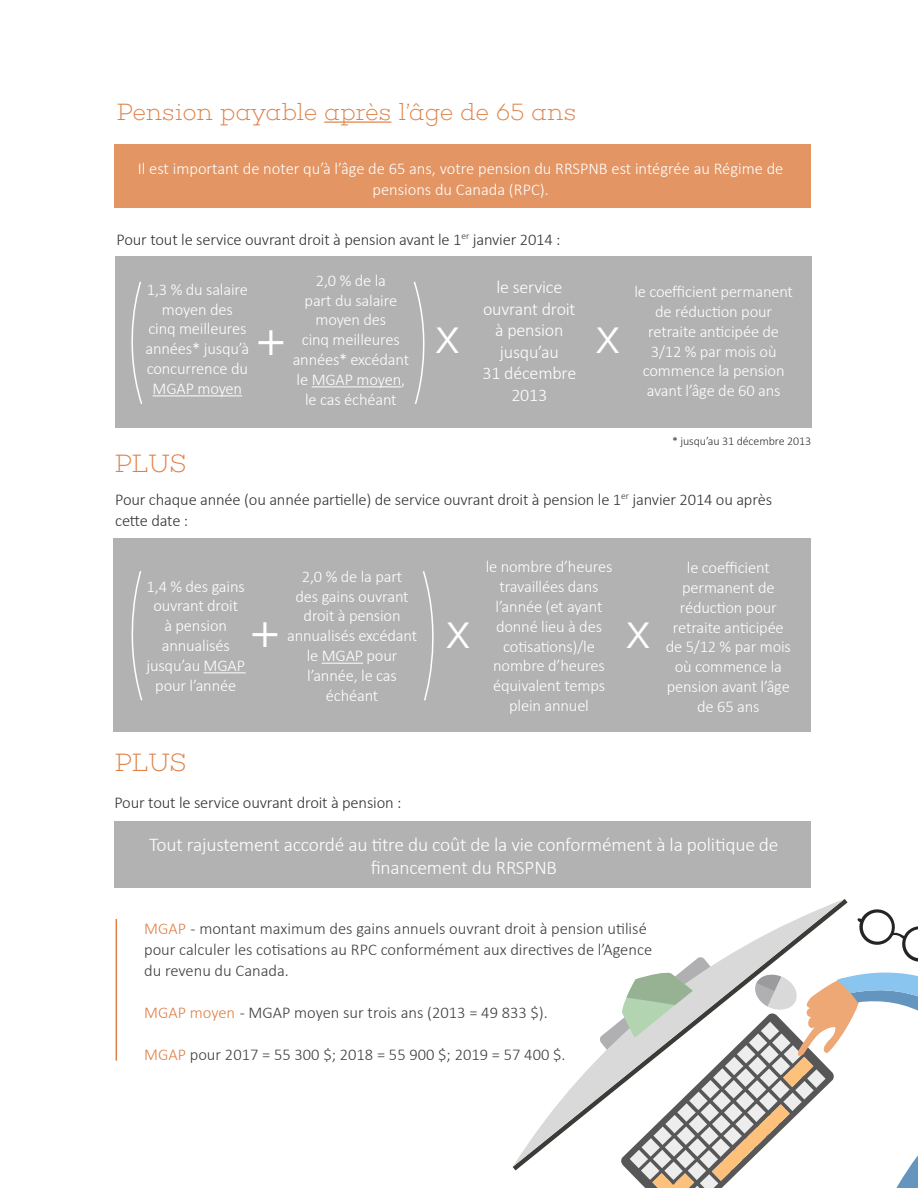
<style>
.page{position:relative;width:918px;height:1188px;background:#fff}
.page>*{position:absolute;margin:0;border:0;box-sizing:border-box;transform-origin:0 0}
.t1{font:300 49.5px "Helvetica";color:#fff}
.t2{font:200 25.5px "Choplin";letter-spacing:-.01em;color:#de8147}
.t3{font:200 24px "Choplin";letter-spacing:-.025em;color:#de8147}
.t4{font:300 19.5px/23.4px "Calibri";letter-spacing:-.01em;color:#fff;text-align:center}
.t5{font:300 18px/21.6px "Calibri";letter-spacing:-.01em;color:#fff;text-align:center}
.t6{font:300 16.5px/19.8px "Calibri";letter-spacing:-.01em;color:#fff;text-align:center}
.t7{font:300 16.5px/21px "Calibri";color:#3e3e3f}
.t8{font:300 16.5px/21px "Calibri";letter-spacing:-.01em;color:#333}
.t9{font:300 12px "Calibri";letter-spacing:-.01em;color:#333}
.s1{color:#de8147}
</style>
<div class="page">
<div style="left:115px;top:256px;width:696px;height:171px;background:#b2b2b2"></div>
<hr style="left:324px;top:121px;width:67px;height:2px;background:#de8147">
<hr style="left:153px;top:395px;width:89px;height:1px;background:#fff">
<div style="left:114px;top:538px;width:697px;height:194px;background:#b2b2b2"></div>
<div style="left:114px;top:822px;width:697px;height:66px;background:#b2b2b2"></div>
<hr style="left:312px;top:386px;width:89px;height:1px;background:#fff">
<hr style="left:204px;top:672px;width:42px;height:1px;background:#fff">
<hr style="left:322px;top:663px;width:41px;height:1px;background:#fff">
<hr style="left:116px;top:919px;width:1px;height:142px;background:#de8147">
<svg style="left:513px;top:899px;width:332px;height:268px"></svg>
<svg style="left:599px;top:907px;width:319px;height:281px"></svg>
<div style="left:114px;top:145px;width:697px;height:63px;background:#e39564"></div>
<svg style="left:131px;top:281px;width:12px;height:123px"></svg>
<svg style="left:413px;top:281px;width:12px;height:123px"></svg>
<svg style="left:131px;top:571px;width:12px;height:130px"></svg>
<svg style="left:423px;top:571px;width:11px;height:130px"></svg>
<p class="t3" style="left:117px;top:98px;width:461px">Pension payable après l’âge de 65 ans</p>
<p class="t6" style="left:138px;top:158px;width:647px;line-height:21px">Il est important de noter qu’à l’âge de 65 ans, votre pension du RRSPNB est intégrée au Régime de pensions du Canada (RPC).</p>
<p class="t8" style="left:117px;top:229px;width:445px">Pour tout le service ouvrant droit à pension avant le 1<sup>er</sup> janvier 2014 :</p>
<p class="t6" style="left:293px;top:270px;width:118px">2,0 % de la<br>part du salaire moyen des<br>cinq meilleures années* excédant le MGAP moyen, le cas échéant</p>
<p class="t6" style="left:146px;top:279px;width:105px">1,3 % du salaire moyen des<br>cinq meilleures années* jusqu’à concurrence du<br>MGAP moyen</p>
<p class="t5" style="left:482px;top:276px;width:95px">le service ouvrant droit à pension jusqu’au<br>31 décembre<br>2013</p>
<p class="t6" style="left:634px;top:282px;width:160px">le coefficient permanent de réduction pour retraite anticipée de<br>3/12 % par mois où commence la pension avant l’âge de 60 ans</p>
<p class="t1" style="left:255px;top:307px;width:34px">+</p>
<p class="t1" style="left:435px;top:305px;width:26px">x</p>
<p class="t1" style="left:595px;top:305px;width:26px">x</p>
<p class="t2" style="left:114px;top:449px;width:74px">PLUS</p>
<p class="t9" style="left:672px;top:433px;width:141px">* jusqu’au 31 décembre 2013</p>
<p class="t8" style="left:115px;top:489px;width:658px">Pour chaque année (ou année partielle) de service ouvrant droit à pension le 1<sup>er</sup> janvier 2014 ou après cette date :</p>
<p class="t6" style="left:146px;top:576px;width:100px">1,4 % des gains ouvrant droit<br>à pension annualisés jusqu’au MGAP pour l’année</p>
<p class="t6" style="left:287px;top:566px;width:132px">2,0 % de la part<br>des gains ouvrant droit à pension annualisés excédant le MGAP pour l’année, le cas échéant</p>
<p class="t1" style="left:249px;top:599px;width:34px">+</p>
<p class="t1" style="left:446px;top:600px;width:26px">x</p>
<p class="t2" style="left:114px;top:748px;width:74px">PLUS</p>
<p class="t6" style="left:486px;top:557px;width:128px">le nombre d’heures travaillées dans l’année (et ayant donné lieu à des cotisations)/le nombre d’heures équivalent temps plein annuel</p>
<p class="t6" style="left:666px;top:558px;width:127px">le coefficient permanent de réduction pour retraite anticipée de 5/12 % par mois où commence la pension avant l’âge de 65 ans</p>
<p class="t1" style="left:626px;top:600px;width:26px">x</p>
<p class="t8" style="left:114px;top:792px;width:289px">Pour tout le service ouvrant droit à pension :</p>
<p class="t4" style="left:149px;top:832px;width:631px">Tout rajustement accordé au titre du coût de la vie conformément à la politique de financement du RRSPNB</p>
<p class="t7" style="left:144px;top:918px;width:510px"><span class="s1">MGAP</span> - montant maximum des gains annuels ouvrant droit à pension utilisé pour calculer les cotisations au RPC conformément aux directives de l’Agence du revenu du Canada.</p>
<p class="t7" style="left:144px;top:1002px;width:405px"><span class="s1">MGAP moyen</span> - MGAP moyen sur trois ans (2013 = 49 833 $).</p>
<p class="t7" style="left:144px;top:1044px;width:423px"><span class="s1">MGAP</span> pour 2017 = 55 300 $; 2018 = 55 900 $; 2019 = 57 400 $.</p>
</div>
